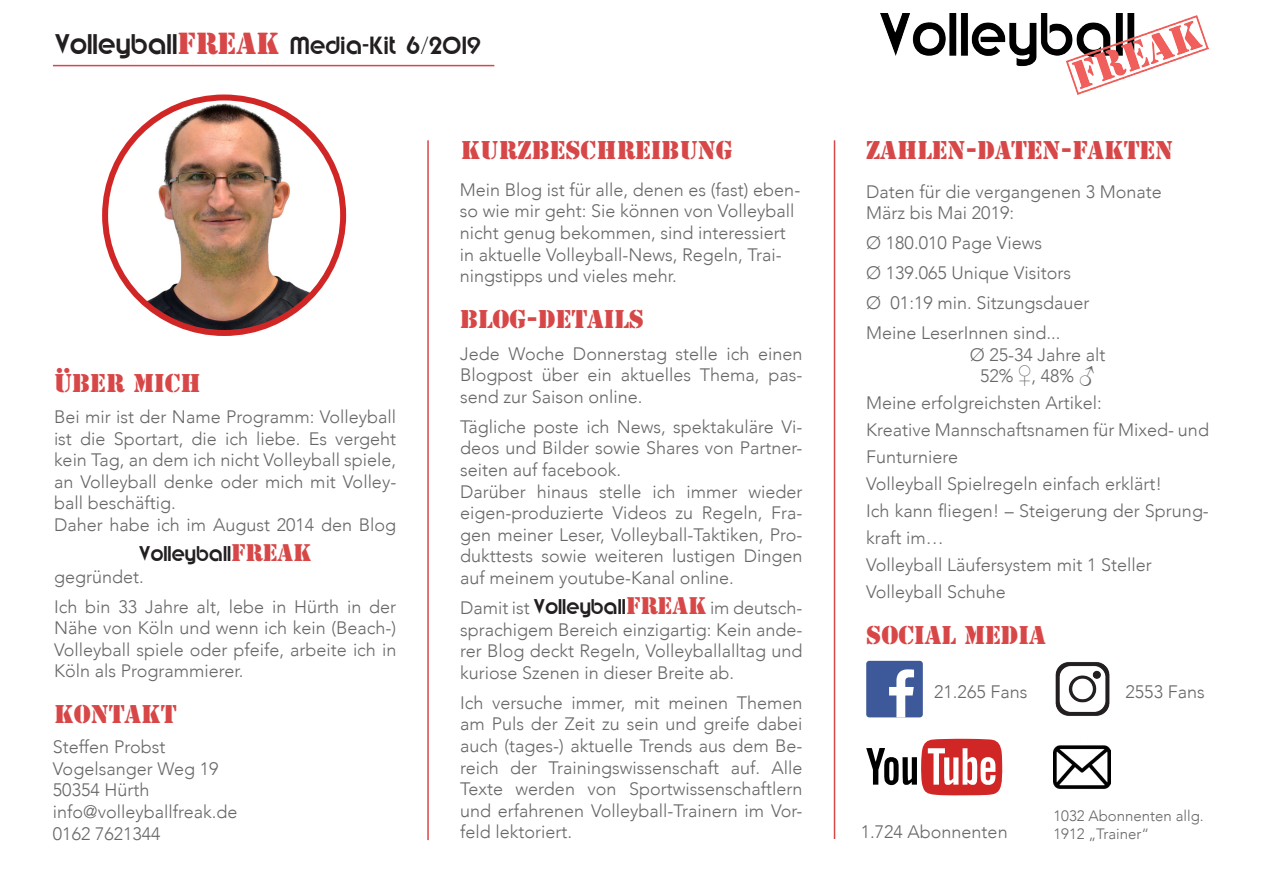
<style>
.page{position:relative;width:1263px;height:893px;background:#fff}
.page>*{position:absolute;margin:0;border:0;box-sizing:border-box;transform-origin:0 0}
.t1{font:24px "Stencil Std";color:#d74748}
.t2{font:21px "Brandish";color:#231f20}
.t3{font:300 18px/21.6px "Avenir";color:#676767;text-align:justify}
.t4{font:18px "Brandish";color:#231f20}
.t5{font:300 15px "Avenir";color:#676767}
.s1{font-size:24px}
.s2{font-family:"Stencil Std";font-size:28.5px;color:#d74748}
.s3{font-family:"Stencil Std";font-size:22.5px;color:#d74748}
.s4{font-family:"Brandish";font-weight:400;color:#231f20}
.s5{font-family:"Stencil Std";font-weight:400;font-size:22.5px;color:#d74748}
.s6{font-family:"Arial";font-weight:900;font-size:24px}
</style>
<div class="page">
<img style="left:880px;top:13px;width:329px;height:81px">
<svg style="left:866px;top:739px;width:136px;height:56px"></svg>
<div style="left:866px;top:661px;width:57px;height:56px;background:#3d5999;border-radius:3px"></div>
<svg style="left:889px;top:669px;width:25px;height:48px"></svg>
<img style="left:105px;top:103px;width:238px;height:230px">
<div style="left:102px;top:94px;width:244px;height:242px;border:6px solid #d12626;border-radius:50%"></div>
<hr style="left:427px;top:140px;width:2px;height:700px;background:#d74748">
<hr style="left:834px;top:140px;width:1px;height:699px;background:#d74748">
<hr style="left:53px;top:65px;width:441px;height:1px;background:#d74748">
<img style="left:1055px;top:662px;width:55px;height:54px">
<img style="left:1053px;top:745px;width:57px;height:44px">
<p class="t2" style="left:54px;top:31px;width:428px"><span class="s1">Volleyball</span><span class="s2">FREAK</span> Media-Kit 6/2019</p>
<p class="t1" style="left:461px;top:134px;width:273px">KURZBESCHREIBUNG</p>
<p class="t1" style="left:54px;top:368px;width:148px">ÜBER MICH</p>
<p class="t3" style="left:54px;top:406px;width:344px">Bei mir ist der Name Programm: Volleyball ist die Sportart, die ich liebe. Es vergeht kein Tag, an dem ich nicht Volleyball spiele, an Volleyball denke oder mich mit Volley&shy;ball beschäftig.</p>
<p class="t3" style="left:54px;top:514px;width:344px">Daher habe ich im August 2014 den Blog</p>
<p class="t4" style="left:139px;top:541px;width:175px">Volleyball<span class="s3">FREAK</span></p>
<p class="t3" style="left:54px;top:566px;width:91px">gegründet.</p>
<p class="t3" style="left:54px;top:596px;width:344px">Ich bin 33 Jahre alt, lebe in Hürth in der Nähe von Köln und wenn ich kein (Beach-)<br>Volleyball spiele oder pfeife, arbeite ich in Köln als Programmierer.</p>
<p class="t1" style="left:54px;top:698px;width:124px">KONTAKT</p>
<p class="t3" style="left:53px;top:736px;width:114px">Steffen Probst</p>
<p class="t3" style="left:53px;top:758px;width:167px">Vogelsanger Weg 19</p>
<p class="t3" style="left:53px;top:779px;width:98px">50354 Hürth</p>
<p class="t3" style="left:53px;top:801px;width:186px">info@volleyballfreak.de</p>
<p class="t3" style="left:53px;top:822px;width:109px">0162 7621344</p>
<p class="t3" style="left:460px;top:179px;width:342px;text-align:left">Mein Blog ist für alle, denen es (fast) eben&shy;so wie mir geht: Sie können von Volleyball nicht genug bekommen, sind interessiert in aktuelle Volleyball-News, Regeln, Trai&shy;ningstipps und vieles mehr.</p>
<p class="t1" style="left:460px;top:304px;width:185px">BLOG-DETAILS</p>
<p class="t3" style="left:460px;top:343px;width:344px">Jede Woche Donnerstag stelle ich einen Blogpost über ein aktuelles Thema, pas&shy;send zur Saison online.</p>
<p class="t3" style="left:460px;top:416px;width:344px">Tägliche poste ich News, spektakuläre Vi&shy;deos und Bilder sowie Shares von Partner&shy;seiten auf facebook.</p>
<p class="t3" style="left:460px;top:481px;width:344px">Darüber hinaus stelle ich immer wieder eigen-produzierte Videos zu Regeln, Fra&shy;gen meiner Leser, Volleyball-Taktiken, Pro&shy;dukttests sowie weiteren lustigen Dingen auf meinem youtube-Kanal online.</p>
<p class="t3" style="left:460px;top:597px;width:344px">Damit ist <span class="s4">Volleyball</span><span class="s5">FREAK</span> im deutsch&shy;sprachigem Bereich einzigartig: Kein ande&shy;rer Blog deckt Regeln, Volleyballalltag und kuriose Szenen in dieser Breite ab.</p>
<p class="t3" style="left:460px;top:692px;width:344px">Ich versuche immer, mit meinen Themen am Puls der Zeit zu sein und greife dabei auch (tages-) aktuelle Trends aus dem Be&shy;reich der Trainingswissenschaft auf. Alle Texte werden von Sportwissenschaftlern und erfahrenen Volleyball-Trainern im Vor&shy;feld lektoriert.</p>
<p class="t1" style="left:866px;top:134px;width:309px">ZAHLEN-DATEN-FAKTEN</p>
<p class="t3" style="left:866px;top:181px;width:297px">Daten für die vergangenen 3 Monate<br>März bis Mai 2019:</p>
<p class="t3" style="left:866px;top:232px;width:178px">Ø 180.010 Page Views</p>
<p class="t3" style="left:866px;top:262px;width:206px">Ø 139.065 Unique Visitors</p>
<p class="t3" style="left:866px;top:292px;width:225px">Ø 01:19 min. Sitzungsdauer</p>
<p class="t3" style="left:866px;top:322px;width:196px">Meine LeserInnen sind...</p>
<p class="t3" style="left:970px;top:344px;width:137px">Ø 25-34 Jahre alt</p>
<p class="t3" style="left:980px;top:365px;width:116px">52% <span class="s6">♀</span>, 48% <span class="s6">♂</span></p>
<p class="t3" style="left:866px;top:392px;width:237px">Meine erfolgreichsten Artikel:</p>
<p class="t3" style="left:866px;top:417px;width:344px;line-height:27px">Kreative Mannschaftsnamen für Mixed- und<br>Funturniere</p>
<p class="t3" style="left:866px;top:473px;width:297px">Volleyball Spielregeln einfach erklärt!</p>
<p class="t3" style="left:866px;top:498px;width:344px;line-height:27px">Ich kann fliegen! – Steigerung der Sprung&shy;kraft im…</p>
<p class="t3" style="left:866px;top:554px;width:287px">Volleyball Läufersystem mit 1 Steller</p>
<p class="t3" style="left:866px;top:581px;width:141px">Volleyball Schuhe</p>
<p class="t1" style="left:866px;top:619px;width:181px">SOCIAL MEDIA</p>
<p class="t3" style="left:934px;top:681px;width:95px">21.265 Fans</p>
<p class="t3" style="left:1125px;top:681px;width:81px">2553 Fans</p>
<p class="t3" style="left:861px;top:821px;width:148px">1.724 Abonnenten</p>
<p class="t5" style="left:1053px;top:806px;width:152px">1032 Abonnenten allg.</p>
<p class="t5" style="left:1053px;top:824px;width:97px">1912 „Trainer“</p>
</div>
